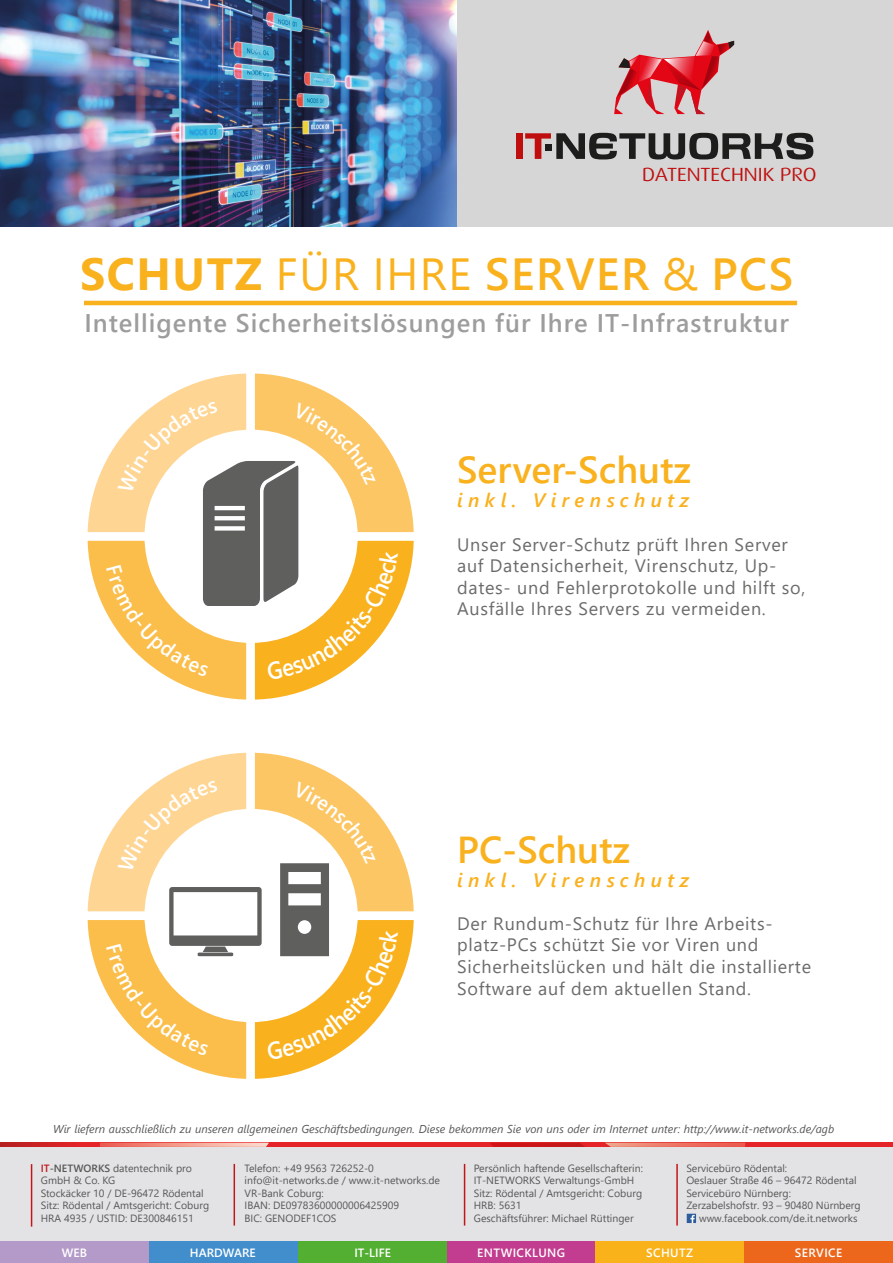
<style>
.page{position:relative;width:893px;height:1263px;background:#fff}
.page>*{position:absolute;margin:0;border:0;box-sizing:border-box;transform-origin:0 0}
.entw-apps{font:600 45px "Segoe UI";letter-spacing:.035em;color:#f9b11e}
.entw-apps-2{font:600 37.5px "Segoe UI";color:#f9b11e}
.t1{font:600 25.5px "Segoe UI";letter-spacing:.04em;color:#9d9d9d}
.entw-apps-3{font:italic 600 19.5px "Segoe UI";letter-spacing:.28em;color:#f9b11e}
.t2{font:19.05px "Dax Wide";color:#c00e0e}
.entw-apps-4{font:18px/21.6px "Segoe UI";letter-spacing:.04em;color:#6b6b6a}
.t3{font:600 12px "Segoe UI";letter-spacing:.035em;color:#fff}
.t4{font:600 12px "Segoe UI";color:#fff}
.t5{font:italic 11.4px "Segoe UI";color:#575756}
.t6{font:10.5px "Segoe UI";color:#575756}
.s1{font-weight:700}
.s2{font-weight:400}
.s3{font-weight:600;color:#c11718}
.s4{font-weight:600}
</style>
<div class="page">
<hr style="left:84px;top:301px;width:713px;height:4px;background:#f9b11e">
<img style="left:0;top:0;width:457px;height:226px">
<div style="left:458px;top:0;width:435px;height:226px;background:#d6d6d6"></div>
<div style="left:516px;top:133px;width:6px;height:26px;background:#c00e0e"></div>
<svg style="left:525px;top:133px;width:288px;height:26px"></svg>
<div style="left:545px;top:145px;width:7px;height:6px;background:#1d1d1b"></div>
<svg style="left:614px;top:30px;width:120px;height:84px"></svg>
<div style="left:0;top:1147px;width:893px;height:95px;background:#e3e2e5"></div>
<hr style="left:31px;top:1164px;width:1px;height:62px;background:#c21718">
<hr style="left:234px;top:1164px;width:1px;height:61px;background:#c21718">
<hr style="left:676px;top:1164px;width:2px;height:61px;background:#c21718">
<hr style="left:464px;top:1164px;width:1px;height:61px;background:#c21718">
<svg style="left:686px;top:1213px;width:11px;height:10px"></svg>
<div style="left:0;top:1242px;width:149px;height:21px;background:#b49ac9"></div>
<div style="left:149px;top:1242px;width:149px;height:21px;background:#428ecc"></div>
<div style="left:446px;top:1242px;width:149px;height:21px;background:#c23d8f"></div>
<div style="left:298px;top:1242px;width:148px;height:21px;background:#53af32"></div>
<div style="left:595px;top:1242px;width:149px;height:21px;background:#f9b219"></div>
<div style="left:744px;top:1242px;width:149px;height:21px;background:#ec671c"></div>
<hr style="left:0;top:1143px;width:893px;height:4px;background:#e5242a">
<svg style="left:0;top:1143px;width:65px;height:4px"></svg>
<svg style="left:100px;top:1143px;width:169px;height:4px"></svg>
<svg style="left:491px;top:1143px;width:94px;height:4px"></svg>
<svg style="left:605px;top:1143px;width:140px;height:4px"></svg>
<svg style="left:87px;top:373px;width:327px;height:327px"></svg>
<svg style="left:87px;top:752px;width:327px;height:327px"></svg>
<p class="t2" style="left:642px;top:163px;width:176px">DATENTECHNIK PRO</p>
<p class="entw-apps" style="left:80px;top:232px;width:715px"><span class="s1">SCHUTZ</span> <span class="s2">FÜR IHRE</span> SERVER <span class="s2">&amp;</span> PCS</p>
<p class="t1" style="left:84px;top:299px;width:706px">Intelligente Sicherheitslösungen für Ihre IT-Infrastruktur</p>
<p class="entw-apps-2" style="left:457px;top:435px;width:235px">Server-Schutz</p>
<p class="entw-apps-3" style="left:457px;top:482px;width:233px">inkl. Virenschutz</p>
<p class="entw-apps-4" style="left:457px;top:532px;width:350px">Unser Server-Schutz prüft Ihren Server auf Datensicherheit, Virenschutz, Up&shy;dates- und Fehlerprotokolle und hilft so, Ausfälle Ihres Servers zu vermeiden.</p>
<p class="entw-apps-2" style="left:457px;top:814px;width:174px">PC-Schutz</p>
<p class="entw-apps-3" style="left:457px;top:861px;width:233px">inkl. Virenschutz</p>
<p class="entw-apps-4" style="left:457px;top:911px;width:317px">Der Rundum-Schutz für Ihre Arbeits&shy;platz-PCs schützt Sie vor Viren und</p>
<p class="entw-apps-4" style="left:457px;top:954px;width:356px">Sicherheitslücken und hält die installierte<br>Software auf dem aktuellen Stand.</p>
<p class="t5" style="left:53px;top:1118px;width:782px">Wir liefern ausschließlich zu unseren allgemeinen Geschäftsbedingungen. Diese bekommen Sie von uns oder im Internet unter: http://www.it-networks.de/agb</p>
<p class="t6" style="left:41px;top:1158px;width:153px"><span class="s3">IT</span><span class="s4">-NETWORKS</span> datentechnik pro</p>
<p class="t6" style="left:41px;top:1170px;width:76px">GmbH &amp; Co. KG</p>
<p class="t6" style="left:41px;top:1183px;width:164px">Stockäcker 10 / DE-96472 Rödental</p>
<p class="t6" style="left:41px;top:1196px;width:170px">Sitz: Rödental / Amtsgericht: Coburg</p>
<p class="t6" style="left:41px;top:1208px;width:155px">HRA 4935 / USTID: DE300846151</p>
<p class="t6" style="left:245px;top:1158px;width:131px">Telefon: +49 9563 726252-0</p>
<p class="t6" style="left:245px;top:1170px;width:197px">info@it-networks.de / www.it-networks.de</p>
<p class="t6" style="left:245px;top:1183px;width:81px">VR-Bank Coburg:</p>
<p class="t6" style="left:245px;top:1196px;width:156px">IBAN: DE09783600000006425909</p>
<p class="t6" style="left:245px;top:1208px;width:93px">BIC: GENODEF1COS</p>
<p class="t6" style="left:474px;top:1158px;width:171px">Persönlich haftende Gesellschafterin:</p>
<p class="t6" style="left:474px;top:1170px;width:162px">IT-NETWORKS Verwaltungs-GmbH</p>
<p class="t6" style="left:474px;top:1183px;width:170px">Sitz: Rödental / Amtsgericht: Coburg</p>
<p class="t6" style="left:474px;top:1196px;width:49px">HRB: 5631</p>
<p class="t6" style="left:474px;top:1208px;width:161px">Geschäftsführer: Michael Rüttinger</p>
<p class="t6" style="left:686px;top:1158px;width:102px">Servicebüro Rödental:</p>
<p class="t6" style="left:686px;top:1170px;width:172px">Oeslauer Straße 46 – 96472 Rödental</p>
<p class="t6" style="left:686px;top:1183px;width:106px">Servicebüro Nürnberg:</p>
<p class="t6" style="left:686px;top:1196px;width:176px">Zerzabelshofstr. 93 – 90480 Nürnberg</p>
<p class="t6" style="left:699px;top:1208px;width:160px">www.facebook.com/de.it.networks</p>
<p class="t3" style="left:62px;top:1241px;width:27px">WEB</p>
<p class="t4" style="left:190px;top:1241px;width:67px">HARDWARE</p>
<p class="t3" style="left:354px;top:1241px;width:38px">IT-LIFE</p>
<p class="t3" style="left:477px;top:1241px;width:90px">ENTWICKLUNG</p>
<p class="t3" style="left:646px;top:1241px;width:49px">SCHUTZ</p>
<p class="t3" style="left:795px;top:1241px;width:49px">SERVICE</p>
</div>
